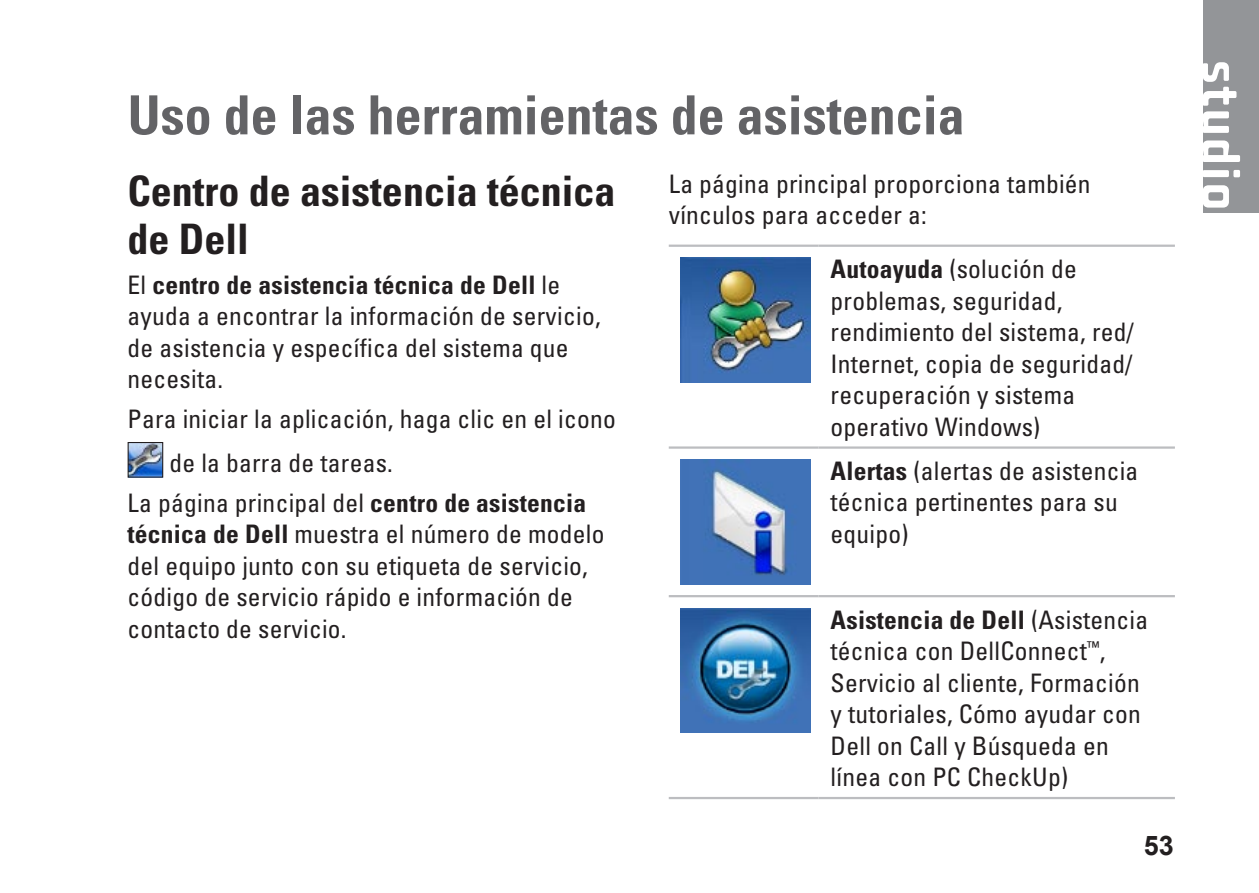
<style>
.page{position:relative;width:1259px;height:893px;background:#fff}
.page>*{position:absolute;margin:0;border:0;box-sizing:border-box;transform-origin:0 0}
.t1{font:700 condensed 54px "Univers";color:#636366}
.t2{font:700 condensed 42px/48px "Univers";color:#231f20}
.t3{font:700 27px "Arial";color:#231f20}
.t4{font:condensed 25.5px/31.5px "Univers";letter-spacing:.01em;color:#231f20}
.s1{font-weight:700}
</style>
<div class="page">
<div style="left:1203px;top:0;width:56px;height:213px;background:#939598"></div>
<img style="left:130px;top:444px;width:31px;height:32px">
<div style="left:128px;top:442px;width:35px;height:36px;border:1px solid #231f20"></div>
<hr style="left:669px;top:245px;width:149px;height:2px;background:#bcbdc0">
<hr style="left:818px;top:245px;width:357px;height:2px;background:#bcbdc0">
<hr style="left:669px;top:446px;width:149px;height:3px;background:#bcbdc0">
<hr style="left:818px;top:446px;width:357px;height:3px;background:#bcbdc0">
<hr style="left:669px;top:595px;width:149px;height:2px;background:#bcbdc0">
<hr style="left:818px;top:595px;width:357px;height:2px;background:#bcbdc0">
<hr style="left:669px;top:797px;width:149px;height:2px;background:#bcbdc0">
<hr style="left:818px;top:797px;width:357px;height:2px;background:#bcbdc0">
<img style="left:681px;top:258px;width:129px;height:124px">
<img style="left:681px;top:460px;width:129px;height:124px">
<img style="left:681px;top:608px;width:129px;height:125px">
<svg style="left:1203px;top:62px;width:33px;height:71px"></svg>
<svg style="left:1203px;top:140px;width:37px;height:22px"></svg>
<div style="left:1233px;top:170px;width:7px;height:7px;background:#fff;border-radius:2px"></div>
<div style="left:1202px;top:170px;width:27px;height:7px;background:#fff;border-radius:2px"></div>
<svg style="left:1203px;top:185px;width:26px;height:23px"></svg>
<h1 class="t1" style="left:128px;top:82px;width:838px">Uso de las herramientas de asistencia</h1>
<h2 class="t2" style="left:128px;top:166px;width:489px">Centro de asistencia técnica de Dell</h2>
<p class="t4" style="left:128px;top:268px;width:474px">El <span class="s1">centro de asistencia técnica de Dell</span> le ayuda a encontrar la información de servicio, de asistencia y específica del sistema que necesita.</p>
<p class="t4" style="left:169px;top:397px;width:448px;line-height:43.5px;text-indent:-42px">Para iniciar la aplicación, haga clic en el icono de la barra de tareas.</p>
<p class="t4" style="left:128px;top:486px;width:478px">La página principal del <span class="s1">centro de asistencia técnica de Dell</span> muestra el número de modelo del equipo junto con su etiqueta de servicio, código de servicio rápido e información de contacto de servicio.</p>
<p class="t4" style="left:669px;top:167px;width:423px">La página principal proporciona también vínculos para acceder a:</p>
<p class="t4" style="left:830px;top:253px;width:305px"><span class="s1">Autoayuda</span> (solución de problemas, seguridad, rendimiento del sistema, red/<br>Internet, copia de seguridad/ recuperación y sistema operativo Windows)</p>
<p class="t4" style="left:830px;top:455px;width:309px"><span class="s1">Alertas</span> (alertas de asistencia técnica pertinentes para su equipo)</p>
<p class="t4" style="left:830px;top:603px;width:319px"><span class="s1">Asistencia de Dell</span> (Asistencia técnica con DellConnect<sup>™</sup>,<br>Servicio al cliente, Formación y tutoriales, Cómo ayudar con<br>Dell on Call y Búsqueda en línea con PC CheckUp)</p>
<p class="t3" style="left:1144px;top:827px;width:32px">53</p>
</div>
